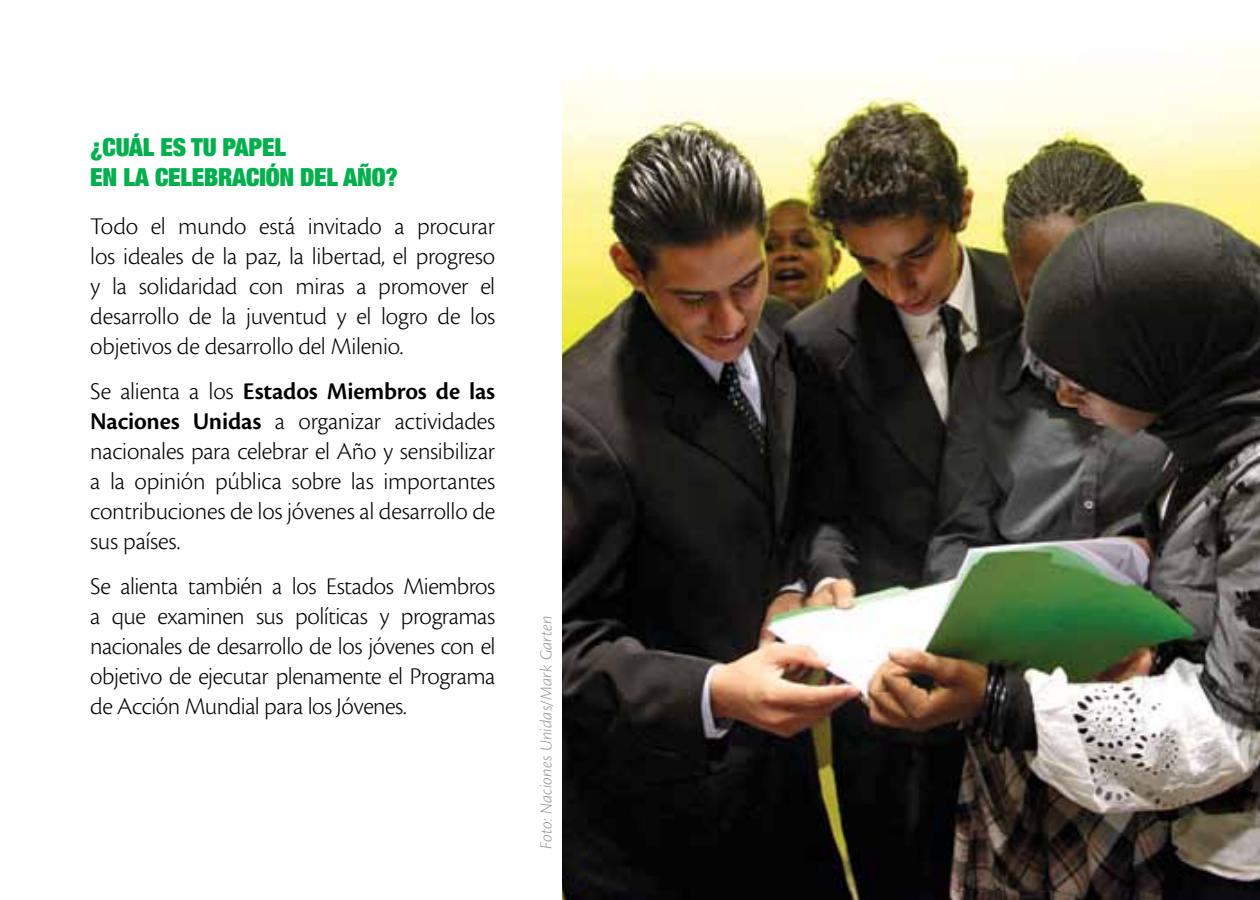
<style>
.page{position:relative;width:1260px;height:900px;background:#fff}
.page>*{position:absolute;margin:0;border:0;box-sizing:border-box;transform-origin:0 0}
.t1{font:300 25px/30px "Cronos Pro";letter-spacing:-.015em;color:#000;text-align:justify}
.t2{font:900 condensed 25px/30px "Helvetica Neue LT Std";letter-spacing:-.01em;color:#00af4d}
.t3{font:italic 300 17.5px "Cronos Pro";letter-spacing:.005em;color:#939598}
.s1{font-weight:600}
</style>
<div class="page">
<img style="left:562px;top:52px;width:698px;height:848px">
<p class="t2" style="left:90px;top:132px;width:309px">¿CUÁL ES TU PAPEL<br>EN LA CELEBRACIÓN DEL AÑO?</p>
<p class="t1" style="left:90px;top:211px;width:407px">Todo el mundo está invitado a procurar los ideales de la paz, la libertad, el progreso y la solidaridad con miras a promover el desarrollo de la juventud y el logro de los objetivos de desarrollo del Milenio.</p>
<p class="t1" style="left:90px;top:376px;width:407px">Se alienta a los <span class="s1">Estados Miembros de las Naciones Unidas</span> a organizar actividades nacionales para celebrar el Año y sensibilizar a la opinión pública sobre las importantes contribuciones de los jóvenes al desarrollo de sus países.</p>
<p class="t1" style="left:90px;top:571px;width:407px">Se alienta también a los Estados Miembros a que examinen sus políticas y programas nacionales de desarrollo de los jóvenes con el objetivo de ejecutar plenamente el Programa de Acción Mundial para los Jóvenes.</p>
<p class="t3" style="left:536px;top:849px;width:235px;rotate:-90deg">Foto: Naciones Unidas/Mark Garten</p>
</div>
